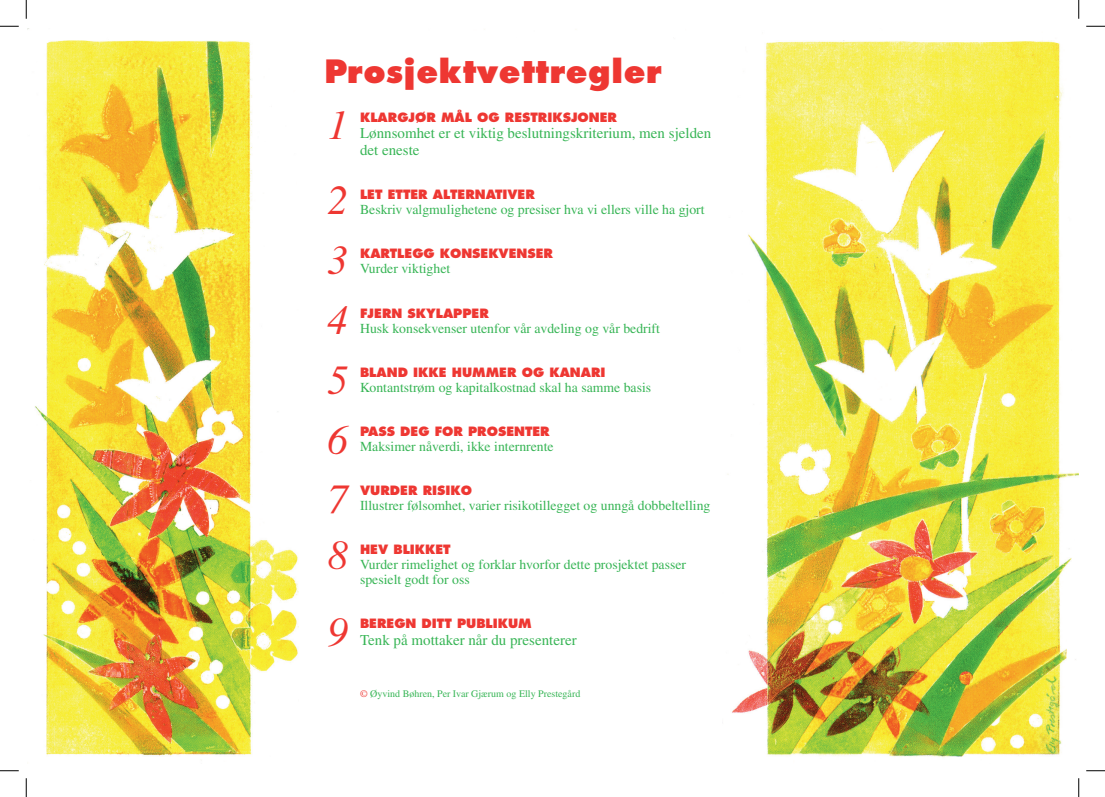
<style>
.page{position:relative;width:1105px;height:797px;background:#fff}
.page>*{position:absolute;margin:0;border:0;box-sizing:border-box;transform-origin:0 0}
.t1{font:italic 41.25px/59.1px "Times";color:#ee3732}
.t2{font:800 31.25px "Futura";color:#ee3732}
.t3{font:15px/16.5px "Times";color:#37b555}
.t4{font:13.75px/15.1px "Times";color:#37b555}
.t5{font:800 12.5px "Futura";color:#ee3732}
.t6{font:10px "Times";color:#37b555}
.s1{color:#ee3732}
</style>
<div class="page">
<img style="left:28px;top:28px;width:1051px;height:730px">
<div style="left:301px;top:45px;width:435px;height:58px;background:#fff"></div>
<div style="left:299px;top:44px;width:423px;height:726px;background:#fff"></div>
<svg style="left:0;top:25px;width:19px;height:2px"></svg>
<svg style="left:1086px;top:25px;width:19px;height:2px"></svg>
<svg style="left:0;top:770px;width:19px;height:1px"></svg>
<svg style="left:1086px;top:770px;width:19px;height:1px"></svg>
<svg style="left:25px;top:0;width:2px;height:19px"></svg>
<svg style="left:25px;top:778px;width:2px;height:19px"></svg>
<svg style="left:1078px;top:0;width:1px;height:19px"></svg>
<svg style="left:1078px;top:778px;width:1px;height:19px"></svg>
<h2 class="t2" style="left:325px;top:52px;width:339px">PROSJEKTVETTREGLER</h2>
<h1 class="t1" style="left:328px;top:88px;width:22px;line-height:74.6px">1<br>2</h1>
<h1 class="t1" style="left:328px;top:230px;width:22px;text-align:justify">3<br>4<br>5<br>6<br>7<br>8</h1>
<h1 class="t1" style="left:328px;top:602px;width:22px">9</h1>
<p class="t5" style="left:360px;top:110px;width:258px">KLARGJØR MÅL OG RESTRIKSJONER</p>
<p class="t3" style="left:360px;top:125px;width:353px">Lønnsomhet er et viktig beslutningskriterium, men sjelden det eneste</p>
<p class="t5" style="left:360px;top:186px;width:176px">LET ETTER ALTERNATIVER</p>
<p class="t4" style="left:360px;top:202px;width:346px">Beskriv valgmulighetene og presiser hva vi ellers ville ha gjort</p>
<p class="t5" style="left:360px;top:245px;width:194px">KARTLEGG KONSEKVENSER</p>
<p class="t4" style="left:360px;top:261px;width:92px">Vurder viktighet</p>
<p class="t5" style="left:360px;top:306px;width:130px">FJERN SKYLAPPER</p>
<p class="t4" style="left:360px;top:321px;width:301px">Husk konsekvenser utenfor vår avdeling og vår bedrift</p>
<p class="t5" style="left:360px;top:365px;width:247px">BLAND IKKE HUMMER OG KANARI</p>
<p class="t4" style="left:360px;top:380px;width:293px">Kontantstrøm og kapitalkostnad skal ha samme basis</p>
<p class="t5" style="left:360px;top:424px;width:191px">PASS DEG FOR PROSENTER</p>
<p class="t4" style="left:360px;top:439px;width:195px">Maksimer nåverdi, ikke internrente</p>
<p class="t5" style="left:360px;top:483px;width:114px">VURDER RISIKO</p>
<p class="t4" style="left:360px;top:498px;width:352px">Illustrer følsomhet, varier risikotillegget og unngå dobbeltelling</p>
<p class="t5" style="left:360px;top:542px;width:92px">HEV BLIKKET</p>
<p class="t4" style="left:360px;top:557px;width:327px">Vurder rimelighet og forklar hvorfor dette prosjektet passer spesielt godt for oss</p>
<p class="t5" style="left:360px;top:616px;width:173px">BEREGN DITT PUBLIKUM</p>
<p class="t3" style="left:360px;top:631px;width:218px">Tenk på mottaker når du presenterer</p>
<p class="t6" style="left:360px;top:688px;width:222px"><span class="s1">©</span> Øyvind Bøhren, Per Ivar Gjærum og Elly Prestegård</p>
</div>
